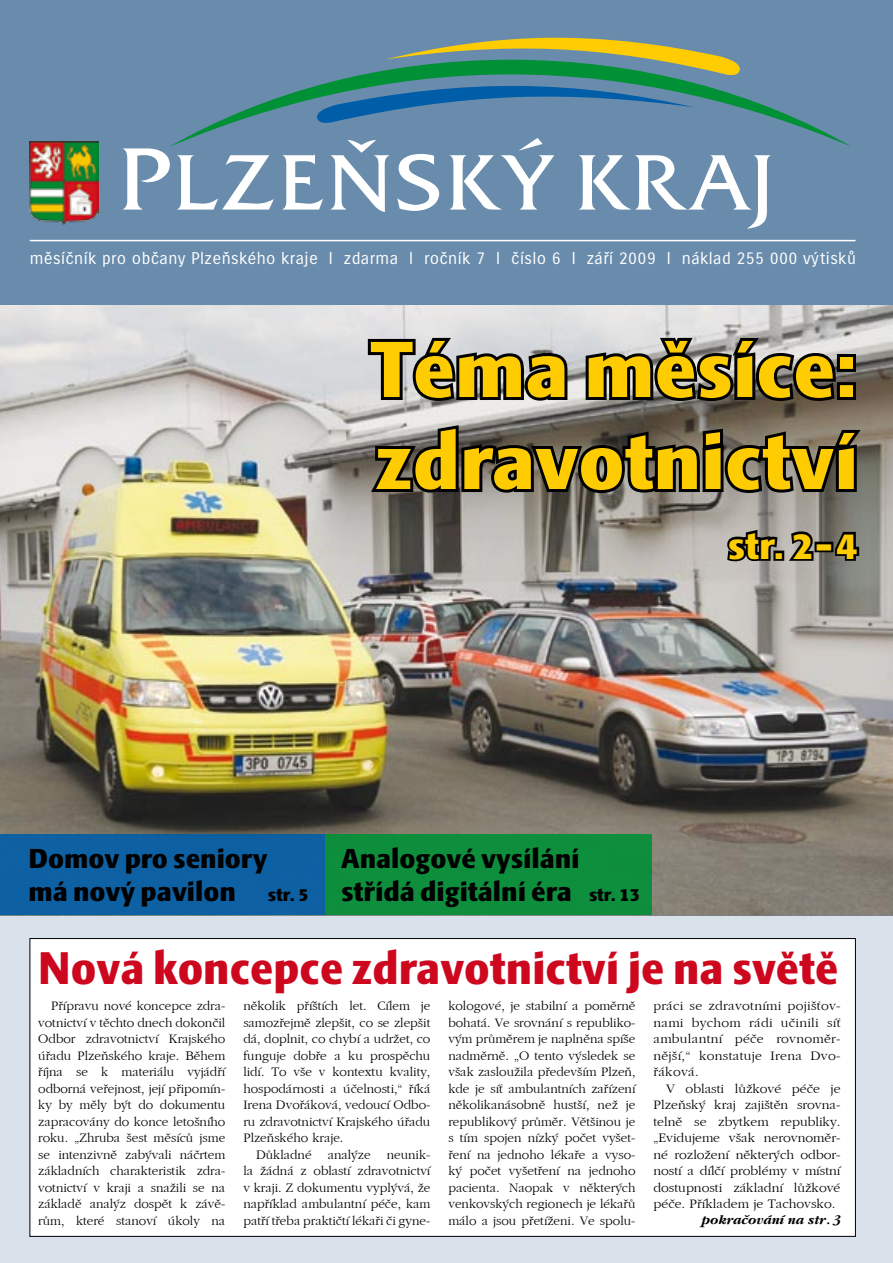
<style>
.page{position:relative;width:893px;height:1263px;background:#fff}
.page>*{position:absolute;margin:0;border:0;box-sizing:border-box;transform-origin:0 0}
.t1{font:78px/91.9px "Skoda Sans Black CE";color:#fecc00}
.t2{font:45px "Skoda Sans Black CE";color:#cc071e;scale:.96 1}
.t3{font:37.5px "Skoda Sans Black CE";color:#fecc00}
.t4{font:27px/32.7px "Skoda Sans Black CE";color:#000}
.t5{font:16.5px "Suzuki CE";letter-spacing:.02em;color:#fff}
.t6{font:13.5px/16.5px "Gatineau";color:#000;text-align:justify}
.t7{font:italic 700 13.5px "Gatineau";color:#000}
.s1{font-size:18px}
</style>
<div class="page">
<img style="left:0;top:305px;width:893px;height:610px">
<div style="left:0;top:915px;width:893px;height:348px;background:#d9e2ea"></div>
<div style="left:0;top:0;width:893px;height:305px;background:#698cac"></div>
<img style="left:30px;top:142px;width:69px;height:82px">
<svg style="left:386px;top:37px;width:344px;height:23px"></svg>
<svg style="left:185px;top:60px;width:666px;height:87px"></svg>
<svg style="left:123px;top:138px;width:648px;height:91px"></svg>
<hr style="left:30px;top:240px;width:825px;height:1px;background:#fff">
<svg style="left:365px;top:335px;width:205px;height:69px;background:#7a7a7b"></svg>
<svg style="left:583px;top:335px;width:276px;height:70px;background:#656461"></svg>
<svg style="left:366px;top:422px;width:500px;height:78px;background:#504c45"></svg>
<svg style="left:725px;top:527px;width:55px;height:36px;background:#565452"></svg>
<div style="left:773px;top:551px;width:11px;height:10px;border:4px solid #000"></div>
<svg style="left:787px;top:529px;width:29px;height:36px"></svg>
<div style="left:814px;top:542px;width:19px;height:10px;border:4px solid #000"></div>
<svg style="left:833px;top:530px;width:28px;height:33px"></svg>
<div style="left:30px;top:938px;width:825px;height:298px;background:#fff"></div>
<div style="left:326px;top:834px;width:326px;height:81px;background:#0e8f3c"></div>
<div style="left:0;top:834px;width:325px;height:81px;background:#0d60a2"></div>
<p class="t5" style="left:30px;top:248px;width:828px">měsíčník pro občany Plzeňského kraje l zdarma l ročník 7 l číslo 6 l září 2009 l náklad 255 000 výtisků</p>
<h1 class="t1" style="left:370px;top:324px;width:489px">Téma měsíce: zdravotnictví</h1>
<h3 class="t3" style="left:728px;top:523px;width:131px">str. 2-4</h3>
<h3 class="t4" style="left:28px;top:842px;width:282px">Domov pro seniory má nový pavilon <span class="s1">str. 5</span></h3>
<h3 class="t4" style="left:341px;top:842px;width:300px">Analogové vysílání střídá digitální éra <span class="s1">str. 13</span></h3>
<h2 class="t2" style="left:38px;top:942px;width:835px">Nová koncepce zdravotnictví je na světě</h2>
<p class="t6" style="left:38px;top:998px;width:189px;text-indent:13px">Přípravu nové koncepce zdra&shy;votnictví v těchto dnech dokončil Odbor zdravotnictví Krajského úřadu Plzeňského kraje. Během října se k materiálu vyjádří odborná veřejnost, její připomín&shy;ky by měly být do dokumentu zapracovány do konce letošního roku. „Zhruba šest měsíců jsme se intenzivně zabývali náčrtem základních charakteristik zdra&shy;votnictví v kraji a snažili se na základě analýz dospět k závě&shy;rům, které stanoví úkoly na</p>
<p class="t6" style="left:243px;top:998px;width:189px">několik příštích let. Cílem je samozřejmě zlepšit, co se zlepšit dá, doplnit, co chybí a udržet, co funguje dobře a ku prospěchu lidí. To vše v kontextu kvality, hospodárnosti a účelnosti,“ říká Irena Dvořáková, vedoucí Odbo&shy;ru zdravotnictví Krajského úřadu Plzeňského kraje.</p>
<p class="t6" style="left:448px;top:998px;width:189px">kologové, je stabilní a poměrně bohatá. Ve srovnání s republiko&shy;vým průměrem je naplněna spíše nadměrně. „O tento výsledek se však zasloužila především Plzeň, kde je síť ambulantních zařízení několikanásobně hustší, než je republikový průměr. Většinou je s tím spojen nízký počet vyšet&shy;ření na jednoho lékaře a vyso&shy;ký počet vyšetření na jednoho pacienta. Naopak v některých venkovských regionech je lékařů málo a jsou přetíženi. Ve spolu-</p>
<p class="t6" style="left:653px;top:998px;width:189px">práci se zdravotními pojišťov&shy;nami bychom rádi učinili síť ambulantní péče rovnoměr&shy;nější,“ konstatuje Irena Dvo&shy;řáková.</p>
<p class="t6" style="left:653px;top:1080px;width:189px;text-indent:13px">V oblasti lůžkové péče je Plzeňský kraj zajištěn srovna&shy;telně se zbytkem republiky. „Evidujeme však nerovnoměr&shy;né rozložení některých odbor&shy;ností a dílčí problémy v místní dostupnosti základní lůžkové péče. Příkladem je Tachovsko.</p>
<p class="t7" style="left:703px;top:1213px;width:140px">pokračování na str. 3</p>
<p class="t6" style="left:243px;top:1146px;width:189px;text-indent:13px">Důkladné analýze neunik&shy;la žádná z oblastí zdravotnictví v kraji. Z dokumentu vyplývá, že například ambulantní péče, kam patří třeba praktičtí lékaři či gyne-</p>
<p class="t7" style="left:701px;top:1209px;width:140px">pokračování na str. 2</p>
<p class="t7" style="left:716px;top:1211px;width:140px">pokračování na str. 3</p>
</div>
